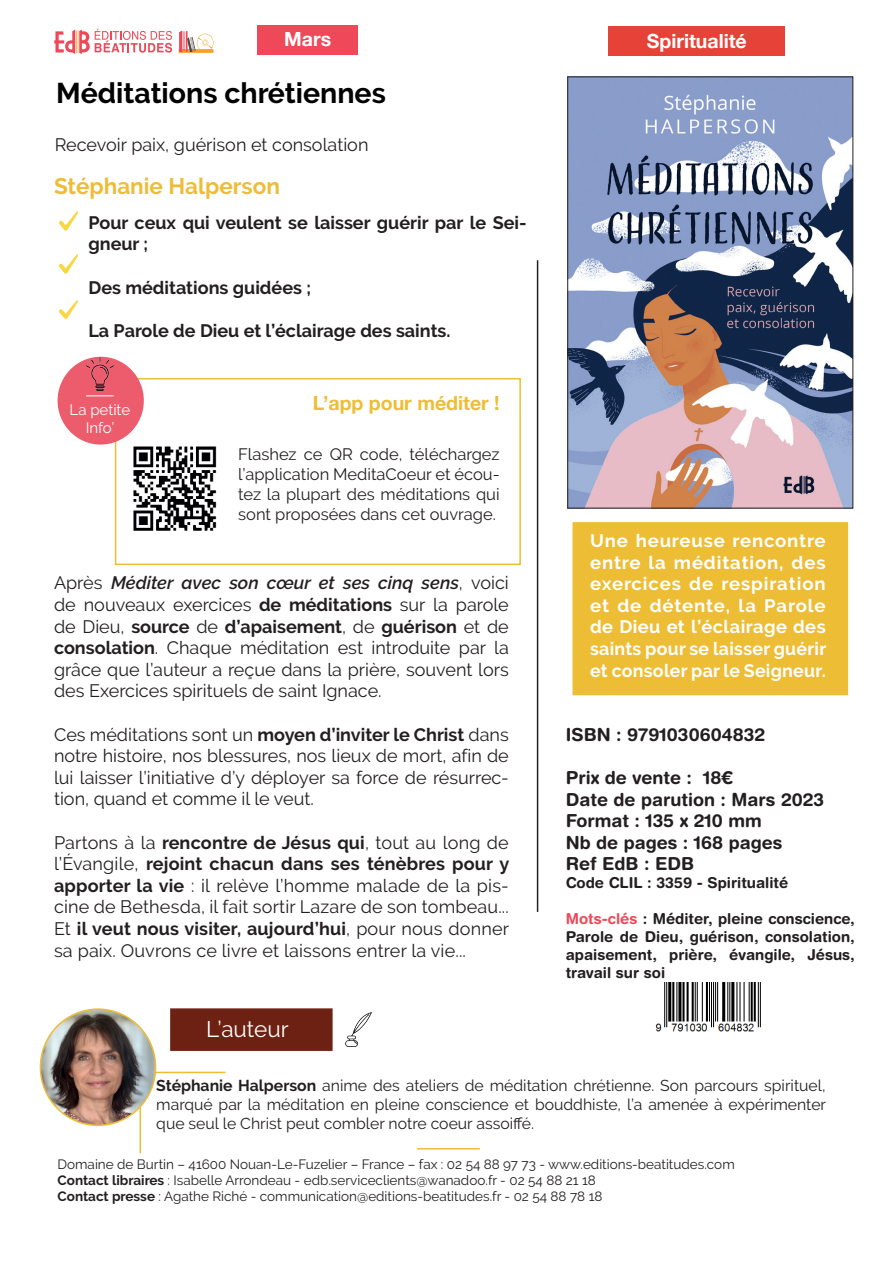
<style>
.page{position:relative;width:893px;height:1263px;background:#fff}
.page>*{position:absolute;margin:0;border:0;box-sizing:border-box;transform-origin:0 0}
.t1{font:700 28.5px "Raleway";color:#000001}
.t2{font:700 22.5px "Raleway";color:#eebd38}
.t3{font:22.5px "Raleway";color:#fff}
.t4{font:700 19.5px "Helvetica Neue";color:#eebd37}
.t5{font:700 19.5px "Helvetica Neue";color:#fff}
.t6{font:18px/21.6px "Raleway";color:#231f20;text-align:justify}
.t7{font:700 18px/21.6px "Raleway";letter-spacing:.015em;color:#fff;text-align:justify}
.t8{font:700 18px/21.6px "Raleway";color:#231f20}
.t9{font:700 18px/21.6px "Helvetica Rounded LT Std";color:#231f20}
.t10{font:16.5px/19.8px "Raleway";color:#231f20;text-align:justify}
.t11{font:15.75px/18.9px "Raleway";color:#231f20;text-align:justify}
.t12{font:700 15px/18px "Helvetica Rounded LT Std";color:#231f20;text-align:justify}
.t13{font:15px/18px "Raleway";color:#fff;text-align:center}
.t14{font:13.5px/16.2px "Raleway";color:#231f20}
.s1{font-weight:600;font-style:italic}
.s2{font-weight:700}
.s3{color:#ef4858}
</style>
<div class="page">
<hr style="left:179px;top:49px;width:34px;height:4px;background:#f8ab40">
<svg style="left:54px;top:29px;width:118px;height:25px"></svg>
<svg style="left:179px;top:31px;width:34px;height:21px"></svg>
<div style="left:258px;top:25px;width:100px;height:29px;background:#ef4858"></div>
<hr style="left:537px;top:260px;width:1px;height:652px;background:#231f20">
<div style="left:170px;top:1008px;width:163px;height:43px;background:#6d2112;border:2px solid #6d2112"></div>
<img style="left:345px;top:1012px;width:27px;height:35px">
<img style="left:569px;top:79px;width:282px;height:427px">
<div style="left:567px;top:77px;width:286px;height:431px;border:1px solid #231f20"></div>
<div style="left:572px;top:522px;width:276px;height:173px;background:#eebd36;border:2px solid #eebd36"></div>
<hr style="left:417px;top:1148px;width:63px;height:1px;background:#eebd38">
<div style="left:609px;top:27px;width:176px;height:29px;background:#e74238"></div>
<hr style="left:139px;top:1072px;width:2px;height:81px;background:#eebd36">
<hr style="left:109px;top:1072px;width:117px;height:1px;background:#eebd36">
<img style="left:40px;top:1011px;width:116px;height:114px">
<div style="left:40px;top:1008px;width:116px;height:118px;border:2px solid #eebd36;border-radius:50%"></div>
<img style="left:59px;top:212px;width:19px;height:19px">
<img style="left:59px;top:255px;width:19px;height:19px">
<img style="left:59px;top:300px;width:19px;height:19px">
<img style="left:655px;top:983px;width:106px;height:49px">
<img style="left:123px;top:436px;width:94px;height:95px">
<div style="left:115px;top:378px;width:406px;height:187px;border:2px solid #eebd36"></div>
<div style="left:58px;top:357px;width:85px;height:87px;background:#ec5c6d;border-radius:50%"></div>
<div style="left:58px;top:357px;width:86px;height:88px;border:2px solid #ec5c6d;border-radius:50%"></div>
<img style="left:83px;top:357px;width:33px;height:33px">
<svg style="left:86px;top:395px;width:28px;height:1px"></svg>
<p class="t5" style="left:284px;top:27px;width:48px">Mars</p>
<h1 class="t1" style="left:56px;top:77px;width:331px">Méditations chrétiennes</h1>
<p class="t6" style="left:55px;top:134px;width:315px">Recevoir paix, guérison et consolation</p>
<p class="t2" style="left:54px;top:173px;width:228px">Stéphanie Halperson</p>
<p class="t8" style="left:88px;top:212px;width:440px">Pour ceux qui veulent se laisser guérir par le Sei&shy;gneur ;</p>
<p class="t8" style="left:88px;top:277px;width:224px">Des méditations guidées ;</p>
<p class="t8" style="left:88px;top:320px;width:364px">La Parole de Dieu et l’éclairage des saints.</p>
<p class="t13" style="left:70px;top:400px;width:62px">La petite<br>Info’</p>
<p class="t4" style="left:313px;top:391px;width:188px">L’app pour méditer !</p>
<p class="t10" style="left:238px;top:444px;width:263px">Flashez ce QR code, téléchargez l’application MeditaCoeur et écou&shy;tez la plupart des méditations qui sont proposées dans cet ouvrage.</p>
<p class="t6" style="left:54px;top:572px;width:456px">Après <span class="s1">Méditer avec son cœur et ses cinq sens</span>, voici de nouveaux exercices <span class="s2">de méditations</span> sur la parole de Dieu, <span class="s2">source</span> de <span class="s2">d’apaisement</span>, de <span class="s2">guérison</span> et de <span class="s2">consolation</span>. Chaque méditation est introduite par la grâce que l’auteur a reçue dans la prière, souvent lors des Exercices spirituels de saint Ignace.</p>
<p class="t6" style="left:54px;top:723px;width:456px">Ces méditations sont un <span class="s2">moyen d’inviter le Christ</span> dans notre histoire, nos blessures, nos lieux de mort, afin de lui laisser l’initiative d’y déployer sa force de résurrec&shy;tion, quand et comme il le veut.</p>
<p class="t6" style="left:54px;top:831px;width:457px">Partons à la <span class="s2">rencontre de Jésus qui</span>, tout au long de l’Évangile, <span class="s2">rejoint chacun dans ses ténèbres pour y apporter la vie</span> : il relève l’homme malade de la pis&shy;cine de Bethesda, il fait sortir Lazare de son tombeau...<br>Et <span class="s2">il veut nous visiter, aujourd’hui</span>, pour nous donner sa paix. Ouvrons ce livre et laissons entrer la vie...</p>
<p class="t3" style="left:206px;top:1016px;width:84px">L’auteur</p>
<p class="t5" style="left:647px;top:29px;width:101px">Spiritualité</p>
<p class="t7" style="left:590px;top:530px;width:238px">Une heureuse rencontre entre la méditation, des exercices de respiration et de détente, la Parole de Dieu et l’éclairage des saints pour se laisser guérir et consoler par le Seigneur.</p>
<p class="t9" style="left:566px;top:723px;width:201px">ISBN : 9791030604832</p>
<p class="t9" style="left:566px;top:766px;width:260px">Prix de vente : 18€<br>Date de parution : Mars 2023<br>Format : 135 x 210 mm<br>Nb de pages : 168 pages<br>Ref EdB : EDB</p>
<p class="t12" style="left:566px;top:874px;width:224px">Code CLIL : 3359 - Spiritualité</p>
<p class="t12" style="left:566px;top:910px;width:291px"><span class="s3">Mots-clés</span> : Méditer, pleine conscience, Parole de Dieu, guérison, consolation, apaisement, prière, évangile, Jésus, travail sur soi</p>
<p class="t11" style="left:156px;top:1076px;width:671px"><span class="s2">Stéphanie Halperson</span> anime des ateliers de méditation chrétienne. Son parcours spirituel, marqué par la méditation en pleine conscience et bouddhiste, l’a amenée à expérimenter que seul le Christ peut combler notre coeur assoiffé.</p>
<p class="t14" style="left:58px;top:1156px;width:679px">Domaine de Burtin – 41600 Nouan-Le-Fuzelier – France – fax : 02 54 88 97 73 - www.editions-beatitudes.com<br><span class="s2">Contact libraires</span> : Isabelle Arrondeau - edb.serviceclients@wanadoo.fr - 02 54 88 21 18<br><span class="s2">Contact presse</span> : Agathe Riché - communication@editions-beatitudes.fr - 02 54 88 78 18</p>
</div>
